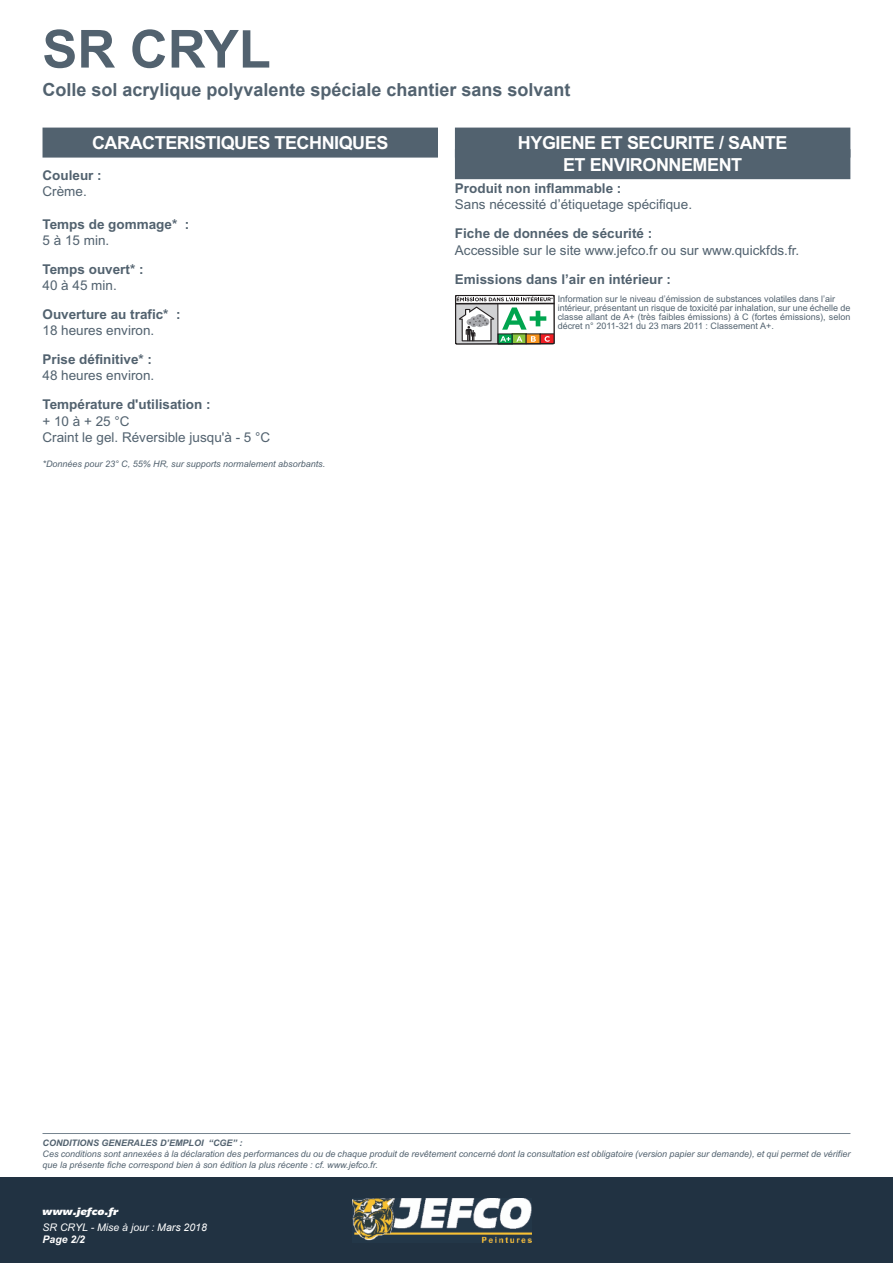
<style>
.page{position:relative;width:893px;height:1263px;background:#fff}
.page>*{position:absolute;margin:0;border:0;box-sizing:border-box;transform-origin:0 0}
.t1{font:700 52.5px "Arial";color:#52626f}
.t2{font:700 18px/21.6px "Arial";letter-spacing:-.025em;color:#fff;text-align:center}
.t3{font:700 18px "Arial";color:#52626f}
.t4{font:13.5px/16.2px "Arial";color:#52626f}
.t5{font:700 13.5px "Arial";color:#52626f}
.t6{font:italic 10.5px "Arial";color:#fff}
.t7{font:italic 10.5px "Majoris";color:#fff}
.t8{font:italic 700 10.5px "Arial";color:#fff}
.t9{font:italic 9px/10.8px "Arial";color:#52626f}
.t10{font:9px/8.7px "Arial";color:#52626f}
.t11{font:italic 700 9px "Arial";color:#52626f}
</style>
<div class="page">
<div style="left:0;top:1178px;width:893px;height:85px;background:#213242"></div>
<img style="left:353px;top:1198px;width:179px;height:44px">
<div style="left:43px;top:128px;width:395px;height:30px;background:#52626f"></div>
<div style="left:455px;top:128px;width:395px;height:30px;background:#52626f"></div>
<div style="left:455px;top:149px;width:395px;height:30px;background:#52626f"></div>
<hr style="left:43px;top:1133px;width:807px;height:1px;background:#76848f">
<svg style="left:455px;top:295px;width:100px;height:50px"></svg>
<h1 class="t1" style="left:42px;top:19px;width:230px">SR CRYL</h1>
<h2 class="t3" style="left:42px;top:78px;width:530px">Colle sol acrylique polyvalente spéciale chantier sans solvant</h2>
<h2 class="t2" style="left:92px;top:132px;width:298px">CARACTERISTIQUES TECHNIQUES</h2>
<h3 class="t5" style="left:43px;top:168px;width:61px">Couleur :</h3>
<h3 class="t4" style="left:43px;top:184px;width:46px">Crème.</h3>
<h3 class="t5" style="left:43px;top:216px;width:148px">Temps de gommage* :</h3>
<h3 class="t4" style="left:43px;top:232px;width:68px">5 à 15 min.</h3>
<h3 class="t5" style="left:43px;top:261px;width:103px">Temps ouvert* :</h3>
<h3 class="t4" style="left:43px;top:277px;width:76px">40 à 45 min.</h3>
<h3 class="t5" style="left:43px;top:306px;width:140px">Ouverture au trafic* :</h3>
<h3 class="t4" style="left:43px;top:322px;width:113px">18 heures environ.</h3>
<h3 class="t5" style="left:43px;top:352px;width:111px">Prise définitive* :</h3>
<h3 class="t4" style="left:43px;top:368px;width:113px">48 heures environ.</h3>
<h3 class="t5" style="left:43px;top:397px;width:169px">Température d'utilisation :</h3>
<h3 class="t4" style="left:43px;top:413px;width:229px">+ 10 à + 25 °C<br>Craint le gel. Réversible jusqu'à - 5 °C</h3>
<p class="t9" style="left:43px;top:459px;width:284px">*Données pour 23° C, 55% HR, sur supports normalement absorbants.</p>
<h2 class="t2" style="left:518px;top:132px;width:271px">HYgIENE ET SECURITE / SANTE<br>ET ENVIRONNEMENT</h2>
<h3 class="t5" style="left:455px;top:181px;width:168px">Produit non inflammable :</h3>
<h3 class="t4" style="left:455px;top:197px;width:239px">Sans nécessité d’étiquetage spécifique.</h3>
<h3 class="t5" style="left:455px;top:226px;width:199px">Fiche de données de sécurité :</h3>
<h3 class="t4" style="left:455px;top:242px;width:346px">Accessible sur le site www.jefco.fr ou sur www.quickfds.fr.</h3>
<h3 class="t5" style="left:455px;top:271px;width:218px">Emissions dans l’air en intérieur :</h3>
<p class="t10" style="left:558px;top:295px;width:294px">Information sur le niveau d’émission de substances volatiles dans l’air intérieur, présentant un risque de toxicité par inhalation, sur une échelle de classe allant de A+ (très faibles émissions) à C (fortes émissions), selon décret n° 2011-321 du 23 mars 2011 : Classement A+.</p>
<p class="t11" style="left:43px;top:1138px;width:202px">CONDITIONS GENERALES D’EMPLOI “CGE” :</p>
<p class="t9" style="left:43px;top:1148px;width:809px">Ces conditions sont annexées à la déclaration des performances du ou de chaque produit de revêtement concerné dont la consultation est obligatoire (version papier sur demande), et qui permet de vérifier que la présente fiche correspond bien à son édition la plus récente : cf. www.jefco.fr.</p>
<p class="t7" style="left:43px;top:1205px;width:78px">www.jefco.fr</p>
<p class="t6" style="left:43px;top:1221px;width:166px">SR CRYL - Mise à jour : Mars 2018</p>
<p class="t8" style="left:43px;top:1233px;width:44px">Page 2/2</p>
</div>
